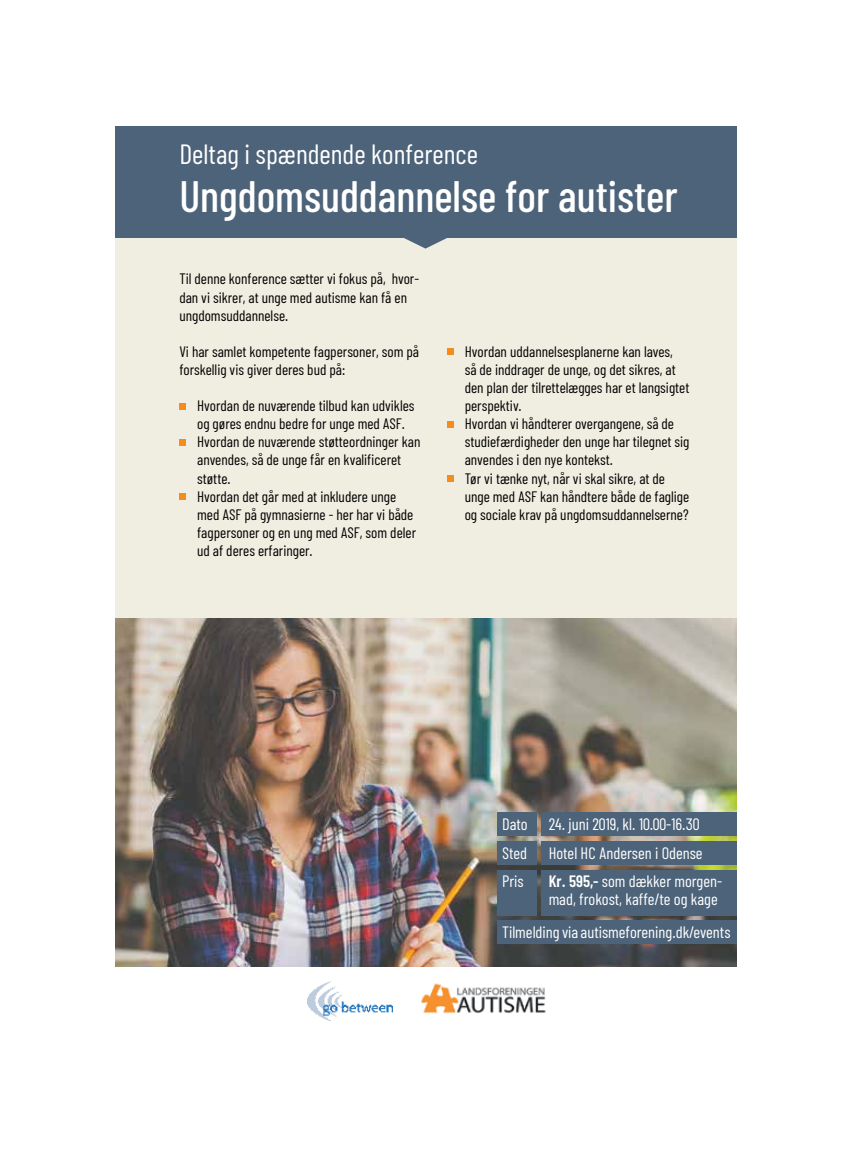
<style>
.page{position:relative;width:851px;height:1149px;background:#fff}
.page>*{position:absolute;margin:0;border:0;box-sizing:border-box;transform-origin:0 0}
.t1{font:500 43.8px "Barlow Condensed";color:#fff}
.t2{font:27.75px "Barlow Condensed";color:#fff}
.t3{font:16.5px/17.9px "Barlow Condensed";color:#fff}
.t4{font:15px/18.1px "Barlow Condensed";color:#000}
.s1{font-weight:600}
</style>
<div class="page">
<img style="left:115px;top:618px;width:621px;height:348px">
<div style="left:115px;top:237px;width:621px;height:381px;background:#f0eee1"></div>
<div style="left:179px;top:402px;width:7px;height:7px;background:#f68b1f"></div>
<div style="left:179px;top:439px;width:7px;height:7px;background:#f68b1f"></div>
<div style="left:179px;top:493px;width:7px;height:7px;background:#f68b1f"></div>
<div style="left:447px;top:348px;width:7px;height:7px;background:#f68b1f"></div>
<div style="left:447px;top:421px;width:7px;height:7px;background:#f68b1f"></div>
<div style="left:447px;top:475px;width:7px;height:7px;background:#f68b1f"></div>
<div style="left:114px;top:126px;width:622px;height:111px;background:#4d6379"></div>
<svg style="left:398px;top:237px;width:54px;height:11px"></svg>
<img style="left:307px;top:981px;width:85px;height:38px">
<img style="left:421px;top:983px;width:125px;height:31px">
<div style="left:497px;top:812px;width:39px;height:24px;background:#4d6379"></div>
<div style="left:541px;top:812px;width:195px;height:24px;background:#4d6379"></div>
<div style="left:497px;top:841px;width:39px;height:23px;background:#4d6379"></div>
<div style="left:541px;top:841px;width:195px;height:23px;background:#4d6379"></div>
<div style="left:497px;top:869px;width:39px;height:46px;background:#4d6379"></div>
<div style="left:541px;top:869px;width:195px;height:46px;background:#4d6379"></div>
<div style="left:497px;top:919px;width:239px;height:24px;background:#4d6379"></div>
<h2 class="t2" style="left:179px;top:136px;width:300px">Deltag i spændende konference</h2>
<h1 class="t1" style="left:179px;top:169px;width:500px">Ungdomsuddannelse for autister</h1>
<p class="t4" style="left:179px;top:269px;width:241px">Til denne konference sætter vi fokus på, hvor&shy;dan vi sikrer, at unge med autisme kan få en ungdomsuddannelse.</p>
<p class="t4" style="left:179px;top:342px;width:241px">Vi har samlet kompetente fagpersoner, som på forskellig vis giver deres bud på:</p>
<p class="t4" style="left:197px;top:396px;width:225px">Hvordan de nuværende tilbud kan udvikles og gøres endnu bedre for unge med ASF.<br>Hvordan de nuværende støtteordninger kan anvendes, så de unge får en kvalificeret støtte.<br>Hvordan det går med at inkludere unge med ASF på gymnasierne - her har vi både fagpersoner og en ung med ASF, som deler ud af deres erfaringer.</p>
<p class="t4" style="left:464px;top:342px;width:226px">Hvordan uddannelsesplanerne kan laves,<br>så de inddrager de unge, og det sikres, at den plan der tilrettelægges har et langsigtet perspektiv.<br>Hvordan vi håndterer overgangene, så de studiefærdigheder den unge har tilegnet sig anvendes i den nye kontekst.<br>Tør vi tænke nyt, når vi skal sikre, at de unge med ASF kan håndtere både de faglige og sociale krav på ungdomsuddannelserne?</p>
<p class="t3" style="left:502px;top:814px;width:27px">Dato</p>
<p class="t3" style="left:548px;top:814px;width:152px">24. juni 2019, kl. 10.00-16.30</p>
<p class="t3" style="left:502px;top:843px;width:27px">Sted</p>
<p class="t3" style="left:548px;top:843px;width:155px">Hotel HC Andersen i Odense</p>
<p class="t3" style="left:502px;top:871px;width:23px">Pris</p>
<p class="t3" style="left:548px;top:871px;width:175px"><span class="s1">Kr. 595,-</span> som dækker morgen&shy;mad, frokost, kaffe/te og kage</p>
<p class="t3" style="left:502px;top:922px;width:230px">Tilmelding via autismeforening.dk/events</p>
</div>
